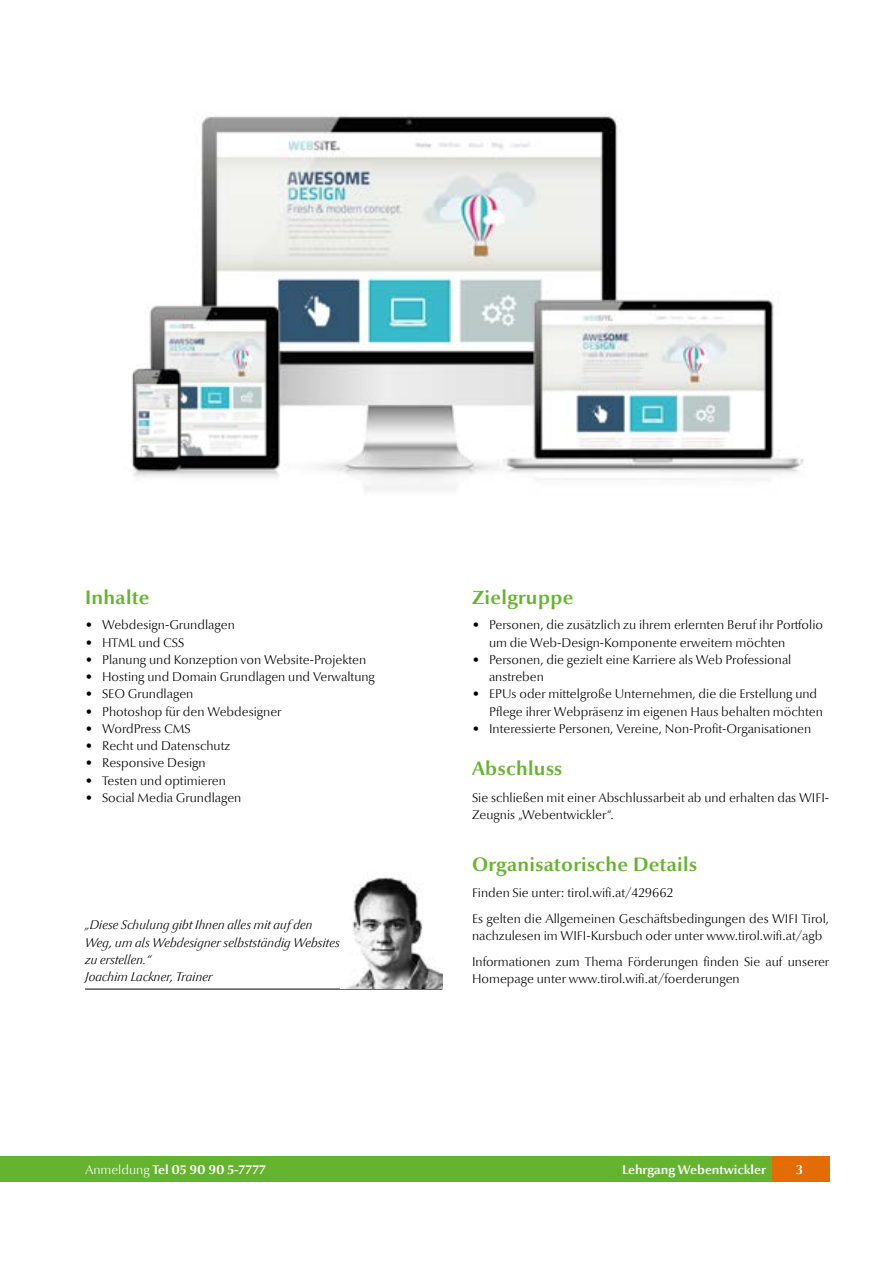
<style>
.page{position:relative;width:893px;height:1263px;background:#fff}
.page>*{position:absolute;margin:0;border:0;box-sizing:border-box;transform-origin:0 0}
.t1{font:700 19.5px "Optima Nova LT";letter-spacing:.02em;color:#65b32e}
.t2{font:300 12.75px/17.2px "Optima Nova LT";color:#000}
.t3{font:italic 300 12.75px/17.2px "Optima Nova LT";color:#000}
.t4{font:700 12.75px "Optima Nova LT";color:#fff}
.s1{font-weight:300}
</style>
<div class="page">
<div style="left:0;top:1156px;width:11px;height:26px;background:#65b32e"></div>
<div style="left:1px;top:1156px;width:771px;height:26px;background:#65b32e"></div>
<div style="left:772px;top:1156px;width:57px;height:26px;background:#e36d02"></div>
<img style="left:132px;top:116px;width:672px;height:376px">
<hr style="left:85px;top:989px;width:255px;height:1px;background:#000">
<hr style="left:340px;top:989px;width:102px;height:1px;background:#000">
<img style="left:346px;top:876px;width:96px;height:113px">
<h1 class="t1" style="left:85px;top:586px;width:66px">Inhalte</h1>
<p class="t2" style="left:85px;top:617px;width:151px">• Webdesign-Grundlagen</p>
<p class="t2" style="left:85px;top:634px;width:101px">• HTML und CSS</p>
<p class="t2" style="left:85px;top:651px;width:283px">• Planung und Konzeption von Website-Projekten</p>
<p class="t2" style="left:85px;top:668px;width:291px">• Hosting und Domain Grundlagen und Verwaltung</p>
<p class="t2" style="left:85px;top:686px;width:110px">• SEO Grundlagen</p>
<p class="t2" style="left:85px;top:703px;width:198px">• Photoshop für den Webdesigner</p>
<p class="t2" style="left:85px;top:720px;width:107px">• WordPress CMS</p>
<p class="t2" style="left:85px;top:737px;width:147px">• Recht und Datenschutz</p>
<p class="t2" style="left:85px;top:755px;width:122px">• Responsive Design</p>
<p class="t2" style="left:85px;top:772px;width:142px">• Testen und optimieren</p>
<p class="t2" style="left:85px;top:789px;width:158px">• Social Media Grundlagen</p>
<p class="t3" style="left:85px;top:917px;width:256px">„Diese Schulung gibt Ihnen alles mit auf den Weg, um als Webdesigner selbstständig Websites zu erstellen.“<br>Joachim Lackner, Trainer</p>
<h1 class="t1" style="left:472px;top:586px;width:103px">Zielgruppe</h1>
<p class="t2" style="left:489px;top:617px;width:336px;text-indent:-17px">• Personen, die zusätzlich zu ihrem erlernten Beruf ihr Portfolio um die Web-Design-Komponente erweitern möchten</p>
<p class="t2" style="left:489px;top:651px;width:304px;text-indent:-17px">• Personen, die gezielt eine Karriere als Web Professional anstreben</p>
<p class="t2" style="left:489px;top:686px;width:335px;text-indent:-17px">• EPUs oder mittelgroße Unternehmen, die die Erstellung und<br>Pflege ihrer Webpräsenz im eigenen Haus behalten möchten</p>
<p class="t2" style="left:472px;top:720px;width:341px">• Interessierte Personen, Vereine, Non-Profit-Organisationen</p>
<h1 class="t1" style="left:472px;top:758px;width:92px">Abschluss</h1>
<p class="t2" style="left:472px;top:789px;width:359px">Sie schließen mit einer Abschlussarbeit ab und erhalten das WIFI-<br>Zeugnis „Webentwickler“.</p>
<h1 class="t1" style="left:472px;top:853px;width:227px">Organisatorische Details</h1>
<p class="t2" style="left:472px;top:880px;width:359px;line-height:25.8px">Finden Sie unter: tirol.wifi.at/429662<br>Es gelten die Allgemeinen Geschäftsbedingungen des WIFI Tirol,</p>
<p class="t2" style="left:472px;top:923px;width:359px;line-height:25.8px">nachzulesen im WIFI-Kursbuch oder unter www.tirol.wifi.at/agb<br>Informationen zum Thema Förderungen finden Sie auf unserer</p>
<p class="t2" style="left:472px;top:971px;width:269px">Homepage unter www.tirol.wifi.at/foerderungen</p>
<p class="t4" style="left:85px;top:1163px;width:183px"><span class="s1">Anmeldung</span> Tel 05 90 90 5-7777</p>
<p class="t4" style="left:622px;top:1163px;width:145px">Lehrgang Webentwickler</p>
<p class="t4" style="left:796px;top:1162px;width:8px">3</p>
</div>
